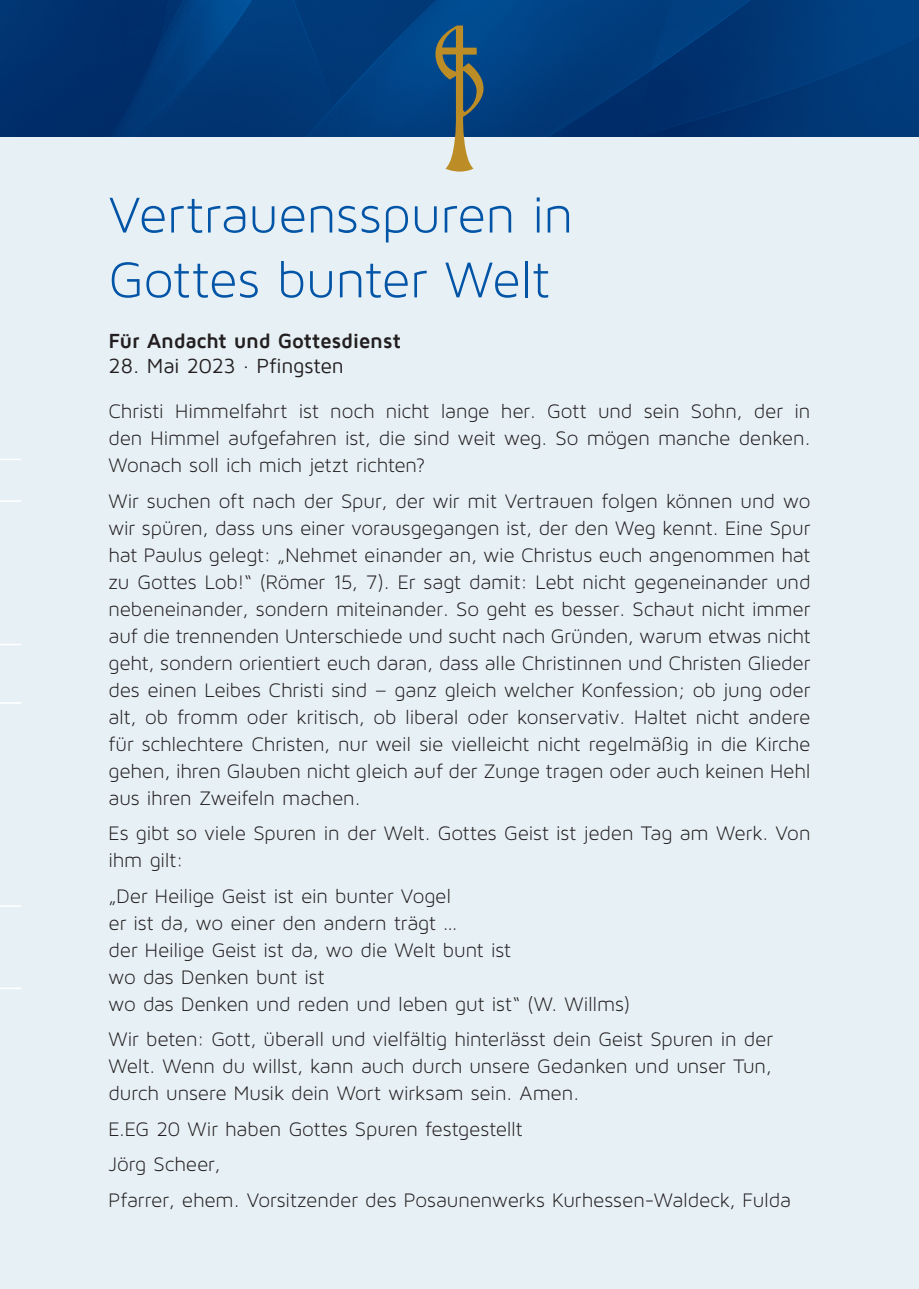
<style>
.page{position:relative;width:919px;height:1289px;background:#fff}
.page>*{position:absolute;margin:0;border:0;box-sizing:border-box;transform-origin:0 0}
.t1{font:54px/64.8px "Maven Pro Light 300";letter-spacing:-.005em;color:#0154a6}
.t2{font:21px/27px "Maven Pro Light 300";letter-spacing:-.005em;color:#231f20;text-align:justify}
.t3{font:700 21px "Maven Pro";letter-spacing:-.015em;color:#231f20}
.t4{font:21px "Maven Pro";letter-spacing:-.01em;color:#231f20}
</style>
<div class="page">
<div style="left:0;top:110px;width:918px;height:1178px;background:#e7f0f5"></div>
<img style="left:0;top:0;width:918px;height:136px">
<svg style="left:0;top:702px;width:21px;height:1px"></svg>
<hr style="left:0;top:500px;width:21px;height:2px;background:#fff">
<hr style="left:0;top:987px;width:21px;height:2px;background:#fff">
<svg style="left:435px;top:26px;width:48px;height:146px"></svg>
<hr style="left:0;top:643px;width:21px;height:2px;background:#fff">
<hr style="left:0;top:458px;width:21px;height:2px;background:#fff">
<svg style="left:0;top:905px;width:21px;height:1px"></svg>
<p class="t1" style="left:108px;top:182px;width:466px">Vertrauensspuren in<br>Gottes bunter Welt</p>
<p class="t3" style="left:108px;top:329px;width:294px">Für Andacht und Gottesdienst</p>
<p class="t4" style="left:108px;top:355px;width:237px">28. Mai 2023 · Pfingsten</p>
<p class="t2" style="left:108px;top:397px;width:703px">Christi Himmelfahrt ist noch nicht lange her. Gott und sein Sohn, der in den Himmel aufgefahren ist, die sind weit weg. So mögen manche denken.<br>Wonach soll ich mich jetzt richten?</p>
<p class="t2" style="left:108px;top:487px;width:703px">Wir suchen oft nach der Spur, der wir mit Vertrauen folgen können und wo wir spüren, dass uns einer vorausgegangen ist, der den Weg kennt. Eine Spur hat Paulus gelegt: „Nehmet einander an, wie Christus euch angenommen hat zu Gottes Lob!“ (Römer 15, 7). Er sagt damit: Lebt nicht gegeneinander und nebeneinander, sondern miteinander. So geht es besser. Schaut nicht immer auf die trennenden Unterschiede und sucht nach Gründen, warum etwas nicht geht, sondern orientiert euch daran, dass alle Christinnen und Christen Glieder des einen Leibes Christi sind – ganz gleich welcher Konfession; ob jung oder alt, ob fromm oder kritisch, ob liberal oder konservativ. Haltet nicht andere für schlechtere Christen, nur weil sie vielleicht nicht regelmäßig in die Kirche gehen, ihren Glauben nicht gleich auf der Zunge tragen oder auch keinen Hehl aus ihren Zweifeln machen.</p>
<p class="t2" style="left:108px;top:819px;width:703px">Es gibt so viele Spuren in der Welt. Gottes Geist ist jeden Tag am Werk. Von ihm gilt:</p>
<p class="t2" style="left:108px;top:882px;width:523px;text-align:left">„Der Heilige Geist ist ein bunter Vogel<br>er ist da, wo einer den andern trägt …<br>der Heilige Geist ist da, wo die Welt bunt ist<br>wo das Denken bunt ist<br>wo das Denken und reden und leben gut ist“ (W. Willms)</p>
<p class="t2" style="left:108px;top:1025px;width:666px">Wir beten: Gott, überall und vielfältig hinterlässt dein Geist Spuren in der Welt. Wenn du willst, kann auch durch unsere Gedanken und unser Tun, durch unsere Musik dein Wort wirksam sein. Amen.</p>
<p class="t2" style="left:108px;top:1115px;width:416px">E.EG 20 Wir haben Gottes Spuren festgestellt</p>
<p class="t2" style="left:108px;top:1150px;width:114px">Jörg Scheer,</p>
<p class="t2" style="left:108px;top:1186px;width:684px">Pfarrer, ehem. Vorsitzender des Posaunenwerks Kurhessen-Waldeck, Fulda</p>
</div>
